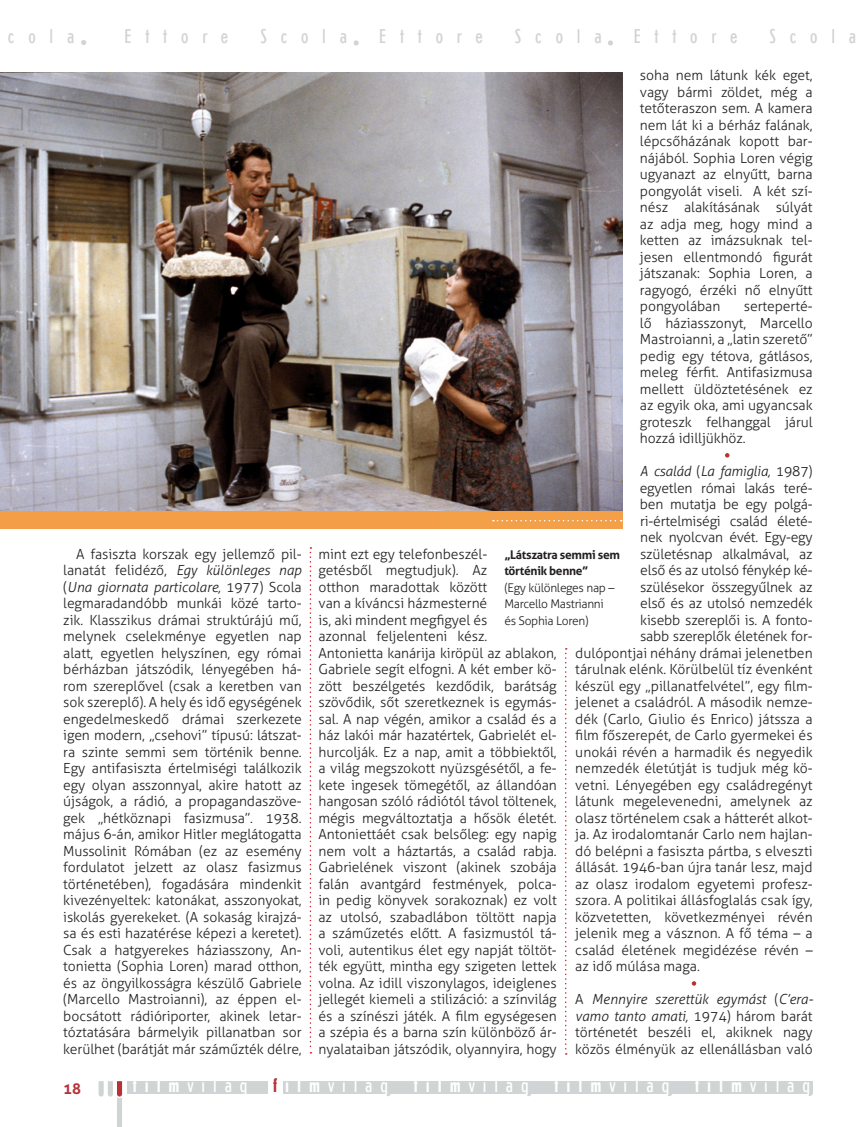
<style>
.page{position:relative;width:868px;height:1127px;background:#fff}
.page>*{position:absolute;margin:0;border:0;box-sizing:border-box;transform-origin:0 0}
.t1{font:300 condensed 19.8px "Erbar LT";letter-spacing:.4em;color:#fff}
.t2{font:300 condensed 19.8px "Erbar LT";letter-spacing:.7em;color:#d1d4d4}
.t3{font:700 15px "Aller";color:#b63237}
.új_Filmvilág{font:300 13.95px/16.5px "Aller";letter-spacing:-.005em;color:#231f20;text-align:justify}
.új_Filmvilág-2{font:italic 300 13.95px "Aller";letter-spacing:-.015em;color:#231f20}
.t4{font:300 12px "Aller";letter-spacing:-.025em;color:#231f20}
.t5{font:700 12px/16.5px "Aller";letter-spacing:-.025em;color:#231f20}
.s1{font-style:normal}
.s2{font-style:italic}
.s3{font-weight:700}
.s4{font-weight:700;color:#b63237}
</style>
<div class="page">
<svg style="left:807px;top:1093px;width:5px;height:3px"></svg>
<svg style="left:667px;top:1093px;width:5px;height:3px"></svg>
<svg style="left:385px;top:1093px;width:5px;height:3px"></svg>
<svg style="left:81px;top:40px;width:5px;height:5px"></svg>
<svg style="left:353px;top:40px;width:6px;height:5px"></svg>
<svg style="left:608px;top:40px;width:5px;height:5px"></svg>
<div style="left:127px;top:1081px;width:685px;height:12px;background:#d1d4d4"></div>
<svg style="left:99px;top:1081px;width:24px;height:46px"></svg>
<svg style="left:526px;top:1093px;width:5px;height:3px"></svg>
<div style="left:268px;top:1075px;width:15px;height:22px;background:#fff"></div>
<svg style="left:565px;top:648px;width:1px;height:406px"></svg>
<svg style="left:309px;top:547px;width:2px;height:506px"></svg>
<img style="left:0;top:72px;width:622px;height:439px">
<div style="left:0;top:511px;width:622px;height:17px;background:#f49f47"></div>
<svg style="left:493px;top:520px;width:128px;height:1px"></svg>
<svg style="left:725px;top:453px;width:4px;height:4px"></svg>
<svg style="left:691px;top:981px;width:5px;height:4px"></svg>
<h1 class="t2" style="left:8px;top:24px;width:68px">cola</h1>
<h1 class="t2" style="left:125px;top:24px;width:105px">Ettore</h1>
<h1 class="t2" style="left:260px;top:24px;width:88px">Scola</h1>
<h1 class="t2" style="left:379px;top:24px;width:105px">Ettore</h1>
<h1 class="t2" style="left:515px;top:24px;width:88px">Scola</h1>
<h1 class="t2" style="left:633px;top:24px;width:105px">Ettore</h1>
<h1 class="t2" style="left:769px;top:24px;width:88px">Scola</h1>
<p class="új_Filmvilág" style="left:640px;top:67px;width:174px">soha nem látunk kék eget, vagy bármi zöldet, még a tetőteraszon sem. A kamera nem lát ki a bérház falának, lépcsőházának kopott bar&shy;nájából. Sophia Loren végig ugyanazt az elnyűtt, barna pongyolát viseli. A két szí&shy;nész alakításának súlyát az adja meg, hogy mind a ketten az imázsuknak tel&shy;jesen ellentmondó figurát játszanak: Sophia Loren, a ragyogó, érzéki nő elnyűtt pongyolában</p>
<p class="új_Filmvilág" style="left:640px;top:298px;width:174px;text-indent:104px">serteperté&shy;lő háziasszonyt, Marcello Mastroianni, a „latin szerető” pedig egy tétova, gátlásos, meleg férfit. Antifasizmusa mellett üldöztetésének ez az egyik oka, ami ugyancsak groteszk felhanggal járul hozzá idilljükhöz.</p>
<p class="új_Filmvilág-2" style="left:640px;top:463px;width:174px">A család <span class="s1">(</span>La famiglia, <span class="s1">1987)</span></p>
<p class="új_Filmvilág" style="left:640px;top:480px;width:174px">egyetlen római lakás teré-</p>
<p class="új_Filmvilág" style="left:640px;top:496px;width:174px">ben mutatja be egy polgá-</p>
<p class="új_Filmvilág" style="left:640px;top:513px;width:174px">ri-értelmiségi család életé-</p>
<p class="új_Filmvilág" style="left:640px;top:529px;width:174px">nek nyolcvan évét. Egy-egy</p>
<p class="új_Filmvilág" style="left:640px;top:546px;width:174px">születésnap alkalmával, az</p>
<p class="új_Filmvilág" style="left:640px;top:562px;width:174px">első és az utolsó fénykép ké-</p>
<p class="új_Filmvilág" style="left:640px;top:579px;width:174px">szülésekor összegyűlnek az</p>
<p class="új_Filmvilág" style="left:640px;top:595px;width:174px">első és az utolsó nemzedék</p>
<p class="új_Filmvilág" style="left:640px;top:612px;width:174px">kisebb szereplői is. A fonto-</p>
<p class="új_Filmvilág" style="left:640px;top:628px;width:174px">sabb szereplők életének for-</p>
<p class="új_Filmvilág" style="left:575px;top:645px;width:239px">dulópontjai néhány drámai jelenetben</p>
<p class="új_Filmvilág" style="left:575px;top:661px;width:239px">tárulnak elénk. Körülbelül tíz évenként</p>
<p class="új_Filmvilág" style="left:575px;top:678px;width:239px">készül egy „pillanatfelvétel”, egy film-</p>
<p class="új_Filmvilág" style="left:575px;top:694px;width:239px">jelenet a családról. A második nemze-</p>
<p class="új_Filmvilág" style="left:575px;top:711px;width:239px">dék (Carlo, Giulio és Enrico) játssza a</p>
<p class="új_Filmvilág" style="left:575px;top:727px;width:239px">film főszerepét, de Carlo gyermekei és</p>
<p class="új_Filmvilág" style="left:575px;top:744px;width:239px">unokái révén a harmadik és negyedik</p>
<p class="új_Filmvilág" style="left:575px;top:760px;width:239px">nemzedék életútját is tudjuk még kö-</p>
<p class="új_Filmvilág" style="left:575px;top:777px;width:239px">vetni. Lényegében egy családregényt</p>
<p class="új_Filmvilág" style="left:575px;top:793px;width:239px">látunk megelevenedni, amelynek az</p>
<p class="új_Filmvilág" style="left:575px;top:810px;width:239px">olasz történelem csak a hátterét alkot-</p>
<p class="új_Filmvilág" style="left:575px;top:826px;width:239px">ja. Az irodalomtanár Carlo nem hajlan-</p>
<p class="új_Filmvilág" style="left:575px;top:843px;width:239px">dó belépni a fasiszta pártba, s elveszti</p>
<p class="új_Filmvilág" style="left:575px;top:859px;width:239px">állását. 1946-ban újra tanár lesz, majd</p>
<p class="új_Filmvilág" style="left:575px;top:876px;width:239px">az olasz irodalom egyetemi profes -</p>
<p class="új_Filmvilág" style="left:575px;top:892px;width:239px">szora. A politikai állásfoglalás csak így,</p>
<p class="új_Filmvilág" style="left:575px;top:909px;width:239px">közvetetten, következményei révén</p>
<p class="új_Filmvilág" style="left:575px;top:925px;width:239px">jelenik meg a vásznon. A fő téma – a</p>
<p class="új_Filmvilág" style="left:575px;top:942px;width:239px">család életének megidézése révén –</p>
<p class="új_Filmvilág" style="left:575px;top:958px;width:126px">az idő múlása maga.</p>
<p class="új_Filmvilág" style="left:575px;top:991px;width:239px">A <span class="s2">Mennyire szerettük egymást</span> (<span class="s2">C’era&shy;vamo tanto amati,</span> 1974) három barát történetét beszéli el, akiknek nagy közös élményük az ellenállásban való</p>
<p class="új_Filmvilág" style="left:318px;top:546px;width:240px;text-align:left">mint ezt egy telefonbeszél-<br>getésből megtudjuk). Az<br>otthon maradottak között<br>van a kíváncsi házmesterné<br>is, aki mindent megfigyel és<br>azonnal feljelenteni kész.<br>Antonietta kanárija kiröpül az ablakon, Gabriele segít elfogni. A két ember kö&shy;zött beszélgetés kezdődik, barátság szövődik, sőt szeretkeznek is egymás&shy;sal. A nap végén, amikor a család és a ház lakói már hazatértek, Gabrielét el&shy;hurcolják. Ez a nap, amit a többiektől, a világ megszokott nyüzsgésétől, a fe&shy;kete ingesek tömegétől, az állandóan hangosan szóló rádiótól távol töltenek, mégis megváltoztatja a hősök életét.<br>Antoniettáét csak belsőleg: egy napig nem volt a háztartás, a család rabja.<br>Gabrielének viszont (akinek szobája falán avantgárd festmények, polca&shy;in pedig könyvek sorakoznak) ez volt az utolsó, szabadlábon töltött napja a száműzetés előtt. A fasizmustól tá&shy;voli, autentikus élet egy napját töltöt&shy;ték együtt, mintha egy szigeten lettek volna. Az idill viszonylagos, ideiglenes jellegét kiemeli a stilizáció: a színvilág és a színészi játék. A film egységesen a szépia és a barna szín különböző ár&shy;nyalataiban játszódik, olyannyira, hogy</p>
<p class="új_Filmvilág" style="left:63px;top:546px;width:240px;text-indent:13px">A fasiszta korszak egy jellemző pil&shy;lanatát felidéző, <span class="s2">Egy különleges nap </span>(<span class="s2">Una giornata particolare,</span> 1977) Scola legmaradandóbb munkái közé tarto&shy;zik. Klasszikus drámai struktúrájú mű, melynek cselekménye egyetlen nap alatt, egyetlen helyszínen, egy római bérházban játszódik, lényegében há&shy;rom szereplővel (csak a keretben van sok szereplő). A hely és idő egységének engedelmeskedő drámai szerkezete igen modern, „csehovi” típusú: látszat&shy;ra szinte semmi sem történik benne.<br>Egy antifasiszta értelmiségi találkozik egy olyan asszonnyal, akire hatott az újságok, a rádió, a propagandaszöve&shy;gek „hétköznapi fasizmusa”. 1938. május 6-án, amikor Hitler meglátogatta Mussolinit Rómában (ez az esemény fordulatot jelzett az olasz fasizmus történetében), fogadására mindenkit kivezényeltek: katonákat, asszonyokat, iskolás gyerekeket. (A sokaság kirajzá&shy;sa és esti hazatérése képezi a keretet).<br>Csak a hatgyerekes háziasszony, An&shy;tonietta (Sophia Loren) marad otthon, és az öngyilkosságra készülő Gabriele (Marcello Mastroianni), az éppen el&shy;bocsátott rádióriporter, akinek letar&shy;tóztatására bármelyik pillanatban sor kerülhet (barátját már száműzték délre,</p>
<p class="t5" style="left:504px;top:546px;width:117px">„Látszatra semmi sem történik benne”</p>
<p class="t4" style="left:504px;top:580px;width:111px">(Egy különleges nap –</p>
<p class="t4" style="left:504px;top:597px;width:101px">Marcello Mastrianni</p>
<p class="t4" style="left:504px;top:613px;width:86px">és Sophia Loren)</p>
<p class="t3" style="left:63px;top:1079px;width:19px">18</p>
<h1 class="t1" style="left:133px;top:1073px;width:116px"><span class="s3">film</span>világ</h1>
<h1 class="t1" style="left:273px;top:1073px;width:116px"><span class="s4">f</span><span class="s3">ilm</span>világ</h1>
<h1 class="t1" style="left:414px;top:1073px;width:116px"><span class="s3">film</span>világ</h1>
<h1 class="t1" style="left:554px;top:1073px;width:116px"><span class="s3">film</span>világ</h1>
<h1 class="t1" style="left:695px;top:1073px;width:116px"><span class="s3">film</span>világ</h1>
</div>
